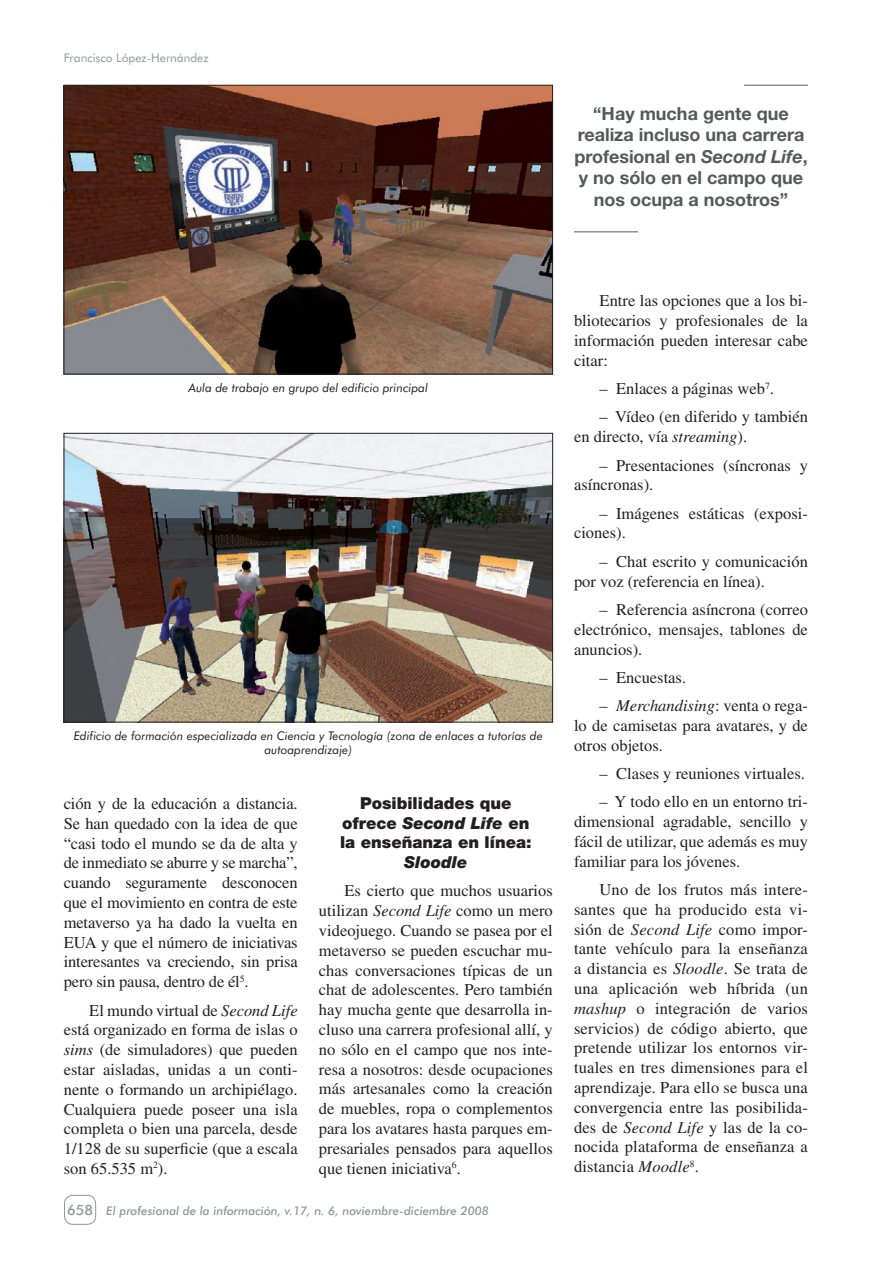
<style>
.page{position:relative;width:893px;height:1263px;background:#fff}
.page>*{position:absolute;margin:0;border:0;box-sizing:border-box;transform-origin:0 0}
.t1{font:700 18px/21.6px "Helvetica Neue";color:#57585a;text-align:center}
.t2{font:16.5px/19.8px "Times";color:#231f20;text-align:justify}
.t3{font:900 16.5px/19.8px "Helvetica Neue";color:#231f20;text-align:center}
.t4{font:italic 900 16.5px "Helvetica Neue";color:#231f20}
.t5{font:500 14.25px "Futura BT";color:#939598}
.t6{font:italic 12px/14.4px "Futura BT";color:#231f20;text-align:center}
.t7{font:italic 500 12px "Futura BT";color:#939598}
.t8{font:12px "Futura BT";color:#939598}
.s1{font-style:italic}
</style>
<div class="page">
<div style="left:64px;top:1195px;width:32px;height:30px;border:1px solid #939598;border-radius:9px"></div>
<hr style="left:744px;top:85px;width:64px;height:1px;background:#57585a">
<hr style="left:574px;top:231px;width:64px;height:1px;background:#57585a">
<img style="left:66px;top:87px;width:485px;height:285px">
<div style="left:64px;top:85px;width:489px;height:289px;border:1px solid #231f20"></div>
<img style="left:66px;top:435px;width:485px;height:285px">
<div style="left:64px;top:433px;width:489px;height:289px;border:1px solid #231f20"></div>
<p class="t8" style="left:64px;top:51px;width:146px">Francisco López-Hernández</p>
<p class="t1" style="left:574px;top:102px;width:235px">“Hay mucha gente que realiza incluso una carrera profesional en <span class="s1">Second Life</span>, y no sólo en el campo que nos ocupa a nosotros”</p>
<p class="t6" style="left:189px;top:380px;width:241px">Aula de trabajo en grupo del edificio principal</p>
<p class="t6" style="left:74px;top:728px;width:470px">Edificio de formación especializada en Ciencia y Tecnología (zona de enlaces a tutorías de autoaprendizaje)</p>
<p class="t2" style="left:64px;top:793px;width:235px">ción y de la educación a distancia.<br>Se han quedado con la idea de que “casi todo el mundo se da de alta y de inmediato se aburre y se marcha”, cuando seguramente desconocen que el movimiento en contra de este metaverso ya ha dado la vuelta en EUA y que el número de iniciativas interesantes va creciendo, sin prisa pero sin pausa, dentro de él<sup>5</sup>.</p>
<p class="t2" style="left:64px;top:1000px;width:235px;text-indent:26px">El mundo virtual de <span class="s1">Second Life </span>está organizado en forma de islas o <span class="s1">sims</span> (de simuladores) que pueden estar aisladas, unidas a un conti&shy;nente o formando un archipiélago.<br>Cualquiera puede poseer una isla completa o bien una parcela, desde 1/128 de su superficie (que a escala son 65.535 m<sup>2</sup>).</p>
<p class="t3" style="left:340px;top:793px;width:193px">Posibilidades que ofrece <span class="s1">Second Life</span> en la enseñanza en línea:</p>
<p class="t4" style="left:404px;top:852px;width:65px">Sloodle</p>
<p class="t2" style="left:319px;top:881px;width:235px;text-indent:26px">Es cierto que muchos usuarios utilizan <span class="s1">Second Life</span> como un mero videojuego. Cuando se pasea por el metaverso se pueden escuchar mu&shy;chas conversaciones típicas de un chat de adolescentes. Pero también hay mucha gente que desarrolla in&shy;cluso una carrera profesional allí, y no sólo en el campo que nos inte&shy;resa a nosotros: desde ocupaciones más artesanales como la creación de muebles, ropa o complementos para los avatares hasta parques em&shy;presariales pensados para aquellos que tienen iniciativa<sup>6</sup>.</p>
<p class="t5" style="left:67px;top:1201px;width:27px">658</p>
<p class="t7" style="left:106px;top:1203px;width:384px">El profesional de la información, v.17, n. 6, noviembre-diciembre 2008</p>
<p class="t2" style="left:574px;top:291px;width:235px;text-indent:26px">Entre las opciones que a los bi&shy;bliotecarios y profesionales de la información pueden interesar cabe citar:</p>
<p class="t2" style="left:600px;top:379px;width:176px">– Enlaces a páginas web<sup>7</sup>.</p>
<p class="t2" style="left:574px;top:407px;width:235px;text-indent:26px">– Vídeo (en diferido y también en directo, vía <span class="s1">streaming</span>).</p>
<p class="t2" style="left:574px;top:455px;width:235px;text-indent:26px">– Presentaciones (síncronas y asíncronas).</p>
<p class="t2" style="left:574px;top:503px;width:235px;text-indent:26px">– Imágenes estáticas (exposi&shy;ciones).</p>
<p class="t2" style="left:574px;top:551px;width:235px;text-indent:26px">– Chat escrito y comunicación por voz (referencia en línea).</p>
<p class="t2" style="left:574px;top:599px;width:235px;text-indent:26px">– Referencia asíncrona (correo electrónico, mensajes, tablones de anuncios).</p>
<p class="t2" style="left:600px;top:667px;width:88px">– Encuestas.</p>
<p class="t2" style="left:574px;top:696px;width:235px;text-indent:26px">– <span class="s1">Merchandising</span>: venta o rega&shy;lo de camisetas para avatares, y de otros objetos.</p>
<p class="t2" style="left:600px;top:763px;width:207px">– Clases y reuniones virtuales.</p>
<p class="t2" style="left:574px;top:792px;width:235px;text-indent:26px">– Y todo ello en un entorno tri&shy;dimensional agradable, sencillo y fácil de utilizar, que además es muy familiar para los jóvenes.</p>
<p class="t2" style="left:574px;top:879px;width:235px;text-indent:26px">Uno de los frutos más intere&shy;santes que ha producido esta vi&shy;sión de <span class="s1">Second Life</span> como impor&shy;tante vehículo para la enseñanza a distancia es <span class="s1">Sloodle</span>. Se trata de una aplicación web híbrida (un <span class="s1">mashup</span> o integración de varios servicios) de código abierto, que pretende utilizar los entornos vir&shy;tuales en tres dimensiones para el aprendizaje. Para ello se busca una convergencia entre las posibilida&shy;des de <span class="s1">Second Life</span> y las de la co&shy;nocida plataforma de enseñanza a distancia <span class="s1">Moodle</span><sup>8</sup>.</p>
</div>
